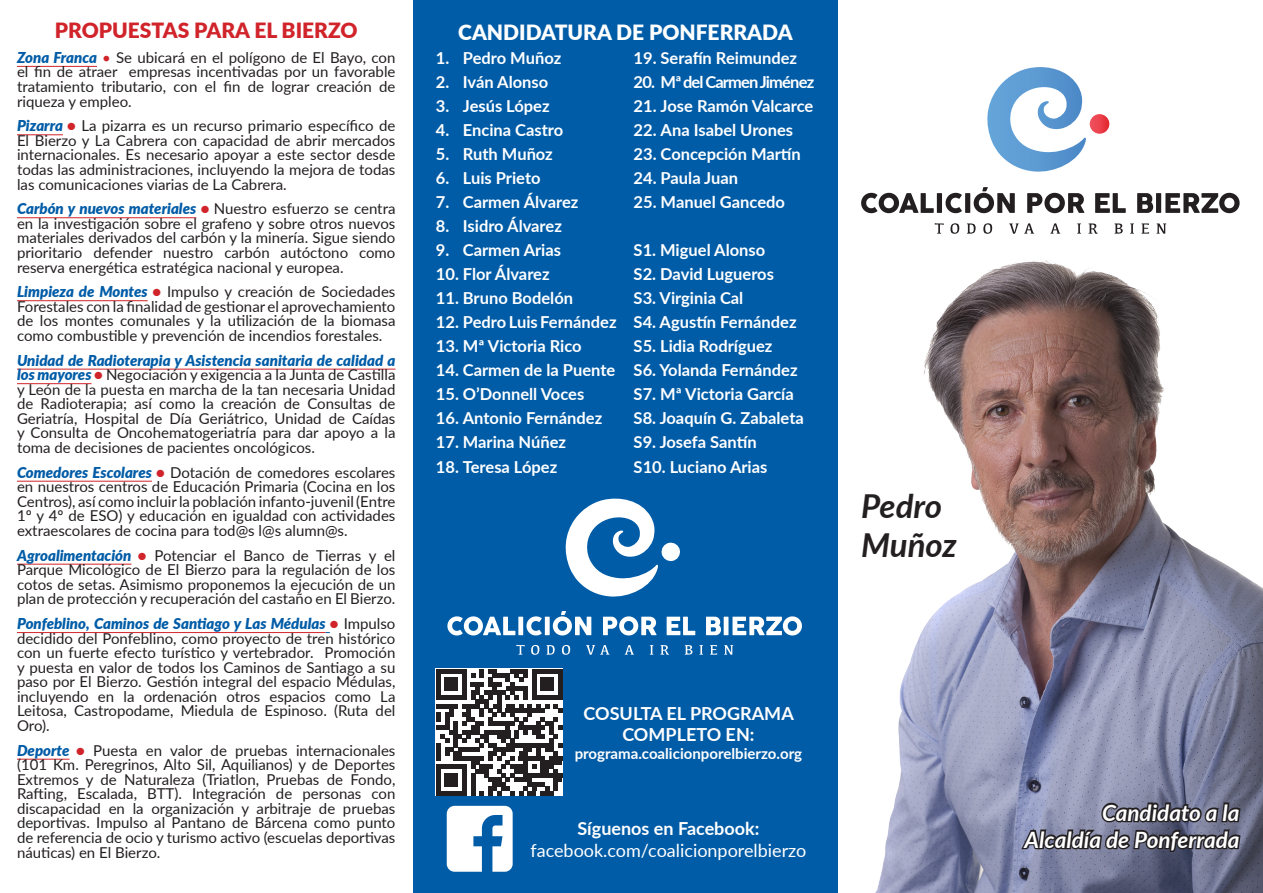
<style>
.page{position:relative;width:1263px;height:893px;background:#fff}
.page>*{position:absolute;margin:0;border:0;box-sizing:border-box;transform-origin:0 0}
.t1{font:italic 700 33px "Lato";letter-spacing:-.005em;color:#231f20}
.t2{font:italic 700 22.5px "Lato";color:#fff}
.t3{font:900 21px "Lato";color:#fff}
.t4{font:900 21px "Lato";color:#d1232a}
.t5{font:700 18px "Lato";color:#fff}
.t6{font:18px "Lato";color:#fff}
.t7{font:700 16.5px "Lato";color:#fff}
.t8{font:700 16.5px "Lato";letter-spacing:-.05em;color:#fff}
.t9{font:15px/14.5px "Lato";color:#231f20;text-align:justify}
.t10{font:700 15px "Lato";color:#fff}
.s1{font-weight:900;font-style:italic;color:#005ca7}
.s2{color:#d1232a}
.s3{font-weight:900;font-style:italic;color:#d1232a}
</style>
<div class="page">
<img style="left:875px;top:260px;width:388px;height:633px">
<svg style="left:935px;top:223px;width:9px;height:11px"></svg>
<svg style="left:950px;top:223px;width:9px;height:11px"></svg>
<svg style="left:967px;top:223px;width:8px;height:11px"></svg>
<svg style="left:983px;top:223px;width:9px;height:11px"></svg>
<svg style="left:1009px;top:223px;width:25px;height:11px"></svg>
<svg style="left:1050px;top:223px;width:10px;height:11px"></svg>
<svg style="left:1077px;top:223px;width:4px;height:11px"></svg>
<svg style="left:1088px;top:223px;width:9px;height:11px"></svg>
<svg style="left:1114px;top:223px;width:9px;height:11px"></svg>
<svg style="left:1130px;top:223px;width:4px;height:11px"></svg>
<svg style="left:1141px;top:223px;width:8px;height:11px"></svg>
<svg style="left:1156px;top:223px;width:10px;height:11px"></svg>
<svg style="left:861px;top:187px;width:154px;height:26px"></svg>
<svg style="left:1027px;top:193px;width:57px;height:20px"></svg>
<svg style="left:1095px;top:193px;width:31px;height:20px"></svg>
<svg style="left:1137px;top:193px;width:102px;height:20px"></svg>
<svg style="left:987px;top:67px;width:123px;height:105px"></svg>
<svg style="left:1019px;top:785px;width:223px;height:103px;background:#65687f"></svg>
<div style="left:412px;top:0;width:426px;height:893px;background:#005ca7"></div>
<svg style="left:516px;top:645px;width:9px;height:10px"></svg>
<svg style="left:531px;top:645px;width:8px;height:10px"></svg>
<svg style="left:546px;top:645px;width:9px;height:10px"></svg>
<svg style="left:562px;top:645px;width:8px;height:10px"></svg>
<svg style="left:586px;top:645px;width:23px;height:10px"></svg>
<svg style="left:625px;top:645px;width:9px;height:10px"></svg>
<svg style="left:650px;top:645px;width:3px;height:10px"></svg>
<svg style="left:660px;top:645px;width:9px;height:10px"></svg>
<svg style="left:685px;top:645px;width:7px;height:10px"></svg>
<svg style="left:699px;top:645px;width:4px;height:10px"></svg>
<svg style="left:710px;top:645px;width:7px;height:10px"></svg>
<svg style="left:724px;top:645px;width:9px;height:10px"></svg>
<svg style="left:447px;top:611px;width:144px;height:24px"></svg>
<svg style="left:603px;top:616px;width:53px;height:19px"></svg>
<svg style="left:667px;top:617px;width:28px;height:18px"></svg>
<svg style="left:706px;top:616px;width:96px;height:19px"></svg>
<svg style="left:565px;top:498px;width:115px;height:99px"></svg>
<svg style="left:447px;top:806px;width:66px;height:66px"></svg>
<svg style="left:435px;top:668px;width:128px;height:128px"></svg>
<svg style="left:436px;top:669px;width:126px;height:126px;background:#828081"></svg>
<hr style="left:510px;top:669px;width:17px;height:4px;background:#231f20">
<hr style="left:532px;top:669px;width:30px;height:4px;background:#231f20">
<hr style="left:17px;top:66px;width:80px;height:1px;background:#d1232a">
<hr style="left:17px;top:134px;width:46px;height:1px;background:#d1232a">
<hr style="left:17px;top:217px;width:179px;height:1px;background:#d1232a">
<hr style="left:17px;top:300px;width:131px;height:1px;background:#d1232a">
<hr style="left:17px;top:369px;width:378px;height:1px;background:#d1232a">
<hr style="left:17px;top:383px;width:75px;height:1px;background:#d1232a">
<hr style="left:17px;top:481px;width:135px;height:1px;background:#d1232a">
<hr style="left:17px;top:564px;width:115px;height:1px;background:#d1232a">
<hr style="left:17px;top:632px;width:309px;height:1px;background:#d1232a">
<hr style="left:17px;top:759px;width:53px;height:1px;background:#d1232a">
<p class="t4" style="left:55px;top:15px;width:304px">PROPUESTAS PARA EL BIERZO</p>
<p class="t3" style="left:458px;top:17px;width:336px">CANDIDATURA DE PONFERRADA</p>
<p class="t9" style="left:17px;top:50px;width:380px"><span class="s1">Zona Franca</span> <span class="s2">•</span> Se ubicará en el polígono de El Bayo, con el fin de atraer empresas incentivadas por un favorable tratamiento tributario, con el fin de lograr creación de riqueza y empleo.</p>
<p class="t9" style="left:17px;top:118px;width:380px"><span class="s1">Pizarra</span> <span class="s3">•</span> La pizarra es un recurso primario específico de El Bierzo y La Cabrera con capacidad de abrir mercados internacionales. Es necesario apoyar a este sector desde todas las administraciones, incluyendo la mejora de todas las comunicaciones viarias de La Cabrera.</p>
<p class="t9" style="left:17px;top:201px;width:380px"><span class="s1">Carbón y nuevos materiales</span> <span class="s3">•</span> Nuestro esfuerzo se centra en la investigación sobre el grafeno y sobre otros nuevos materiales derivados del carbón y la minería. Sigue siendo prioritario defender nuestro carbón autóctono como reserva energética estratégica nacional y europea.</p>
<p class="t9" style="left:17px;top:284px;width:380px"><span class="s1">Limpieza de Montes</span> <span class="s3">•</span> Impulso y creación de Sociedades Forestales con la finalidad de gestionar el aprovechamiento de los montes comunales y la utilización de la biomasa como combustible y prevención de incendios forestales.</p>
<p class="t9" style="left:17px;top:352px;width:380px"><span class="s1">Unidad de Radioterapia y Asistencia sanitaria de calidad a los mayores</span> <span class="s3">•</span> Negociación y exigencia a la Junta de Castilla y León de la puesta en marcha de la tan necesaria Unidad de Radioterapia; así como la creación de Consultas de Geriatría, Hospital de Día Geriátrico, Unidad de Caídas y Consulta de Oncohematogeriatría para dar apoyo a la toma de decisiones de pacientes oncológicos.</p>
<p class="t9" style="left:17px;top:464px;width:380px"><span class="s1">Comedores Escolares</span> <span class="s3">•</span> Dotación de comedores escolares en nuestros centros de Educación Primaria (Cocina en los Centros), así como incluir la población infanto-juvenil (Entre 1º y 4º de ESO) y educación en igualdad con actividades extraescolares de cocina para tod@s l@s alumn@s.</p>
<p class="t9" style="left:17px;top:547px;width:380px"><span class="s1">Agroalimentación</span> <span class="s3">•</span> Potenciar el Banco de Tierras y el Parque Micológico de El Bierzo para la regulación de los cotos de setas. Asimismo proponemos la ejecución de un plan de protección y recuperación del castaño en El Bierzo.</p>
<p class="t9" style="left:17px;top:616px;width:380px"><span class="s1">Ponfeblino, Caminos de Santiago y Las Médulas</span> <span class="s3">•</span> Impulso decidido del Ponfeblino, como proyecto de tren histórico con un fuerte efecto turístico y vertebrador. Promoción y puesta en valor de todos los Caminos de Santiago a su paso por El Bierzo. Gestión integral del espacio Médulas, incluyendo en la ordenación otros espacios como La Leitosa, Castropodame, Miedula de Espinoso. (Ruta del Oro).</p>
<p class="t9" style="left:17px;top:742px;width:380px"><span class="s1">Deporte</span> <span class="s3">•</span> Puesta en valor de pruebas internacionales (101 Km. Peregrinos, Alto Sil, Aquilianos) y de Deportes Extremos y de Naturaleza (Triatlon, Pruebas de Fondo, Rafting, Escalada, BTT). Integración de personas con discapacidad en la organización y arbitraje de pruebas deportivas. Impulso al Pantano de Bárcena como punto de referencia de ocio y turismo activo (escuelas deportivas náuticas) en El Bierzo.</p>
<p class="t7" style="left:634px;top:45px;width:165px">19. Serafín Reimundez</p>
<p class="t8" style="left:634px;top:69px;width:182px">20. Mª del Carmen Jiménez</p>
<p class="t7" style="left:634px;top:94px;width:181px">21. Jose Ramón Valcarce</p>
<p class="t7" style="left:634px;top:118px;width:161px">22. Ana Isabel Urones</p>
<p class="t7" style="left:634px;top:142px;width:169px">23. Concepción Martín</p>
<p class="t7" style="left:634px;top:166px;width:106px">24. Paula Juan</p>
<p class="t7" style="left:634px;top:190px;width:153px">25. Manuel Gancedo</p>
<p class="t7" style="left:634px;top:238px;width:133px">S1. Miguel Alonso</p>
<p class="t7" style="left:634px;top:262px;width:142px">S2. David Lugueros</p>
<p class="t7" style="left:634px;top:286px;width:111px">S3. Virginia Cal</p>
<p class="t7" style="left:634px;top:310px;width:164px">S4. Agustín Fernández</p>
<p class="t7" style="left:634px;top:334px;width:140px">S5. Lidia Rodríguez</p>
<p class="t7" style="left:634px;top:358px;width:165px">S6. Yolanda Fernández</p>
<p class="t7" style="left:634px;top:382px;width:162px">S7. Mª Victoria García</p>
<p class="t7" style="left:634px;top:406px;width:172px">S8. Joaquín G. Zabaleta</p>
<p class="t7" style="left:634px;top:430px;width:125px">S9. Josefa Santín</p>
<p class="t7" style="left:634px;top:454px;width:135px">S10. Luciano Arias</p>
<p class="t7" style="left:436px;top:45px;width:127px">1. Pedro Muñoz</p>
<p class="t7" style="left:436px;top:69px;width:114px">2. Iván Alonso</p>
<p class="t7" style="left:436px;top:94px;width:115px">3. Jesús López</p>
<p class="t7" style="left:436px;top:118px;width:129px">4. Encina Castro</p>
<p class="t7" style="left:436px;top:142px;width:118px">5. Ruth Muñoz</p>
<p class="t7" style="left:436px;top:166px;width:106px">6. Luis Prieto</p>
<p class="t7" style="left:436px;top:190px;width:144px">7. Carmen Álvarez</p>
<p class="t7" style="left:436px;top:214px;width:128px">8. Isidro Álvarez</p>
<p class="t7" style="left:436px;top:238px;width:127px">9. Carmen Arias</p>
<p class="t7" style="left:436px;top:262px;width:115px">10. Flor Álvarez</p>
<p class="t7" style="left:436px;top:286px;width:139px">11. Bruno Bodelón</p>
<p class="t7" style="left:436px;top:310px;width:182px">12. Pedro Luis Fernández</p>
<p class="t7" style="left:436px;top:334px;width:147px">13. Mª Victoria Rico</p>
<p class="t7" style="left:436px;top:358px;width:181px">14. Carmen de la Puente</p>
<p class="t7" style="left:436px;top:382px;width:150px">15. O’Donnell Voces</p>
<p class="t7" style="left:436px;top:406px;width:168px">16. Antonio Fernández</p>
<p class="t7" style="left:436px;top:430px;width:132px">17. Marina Núñez</p>
<p class="t7" style="left:436px;top:454px;width:123px">18. Teresa López</p>
<p class="t5" style="left:584px;top:700px;width:212px">COSULTA EL PROGRAMA</p>
<p class="t5" style="left:622px;top:721px;width:134px">COMPLETO EN:</p>
<p class="t10" style="left:575px;top:743px;width:229px">programa.coalicionporelbierzo.org</p>
<p class="t5" style="left:577px;top:815px;width:183px">Síguenos en Facebook:</p>
<p class="t6" style="left:530px;top:837px;width:277px">facebook.com/coalicionporelbierzo</p>
<p class="t1" style="left:861px;top:481px;width:82px">Pedro</p>
<p class="t1" style="left:861px;top:521px;width:97px">Muñoz</p>
<p class="t2" style="left:1102px;top:796px;width:139px">Candidato a la</p>
<p class="t2" style="left:1025px;top:823px;width:216px">Alcaldía de Ponferrada</p>
</div>
